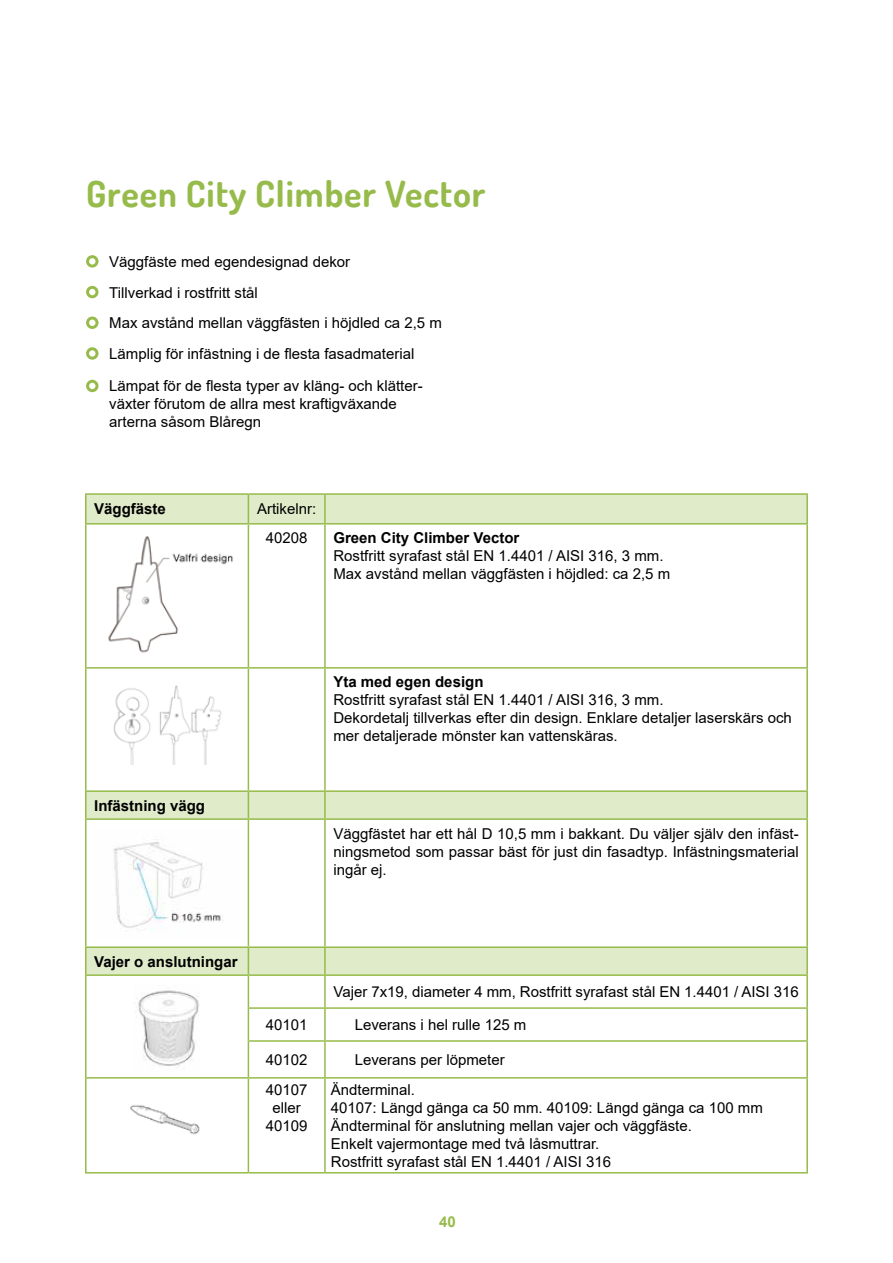
<style>
.page{position:relative;width:893px;height:1263px;background:#fff}
.page>*{position:absolute;margin:0;border:0;box-sizing:border-box;transform-origin:0 0}
.t1{font:700 36px "Dosis";letter-spacing:.025em;color:#96bb4a}
.t2{font:15px/18px "Arial";color:#000}
.t3{font:700 15px "Arial";color:#000}
.t4{font:700 15px "Arial";color:#96bb4a}
</style>
<div class="page">
<svg style="left:87px;top:495px;width:719px;height:479px"></svg>
<hr style="left:85px;top:493px;width:163px;height:2px;background:#96bb4a">
<hr style="left:85px;top:495px;width:2px;height:28px;background:#96bb4a">
<hr style="left:248px;top:493px;width:77px;height:2px;background:#96bb4a">
<svg style="left:248px;top:495px;width:1px;height:28px"></svg>
<hr style="left:325px;top:493px;width:483px;height:2px;background:#96bb4a">
<hr style="left:324px;top:495px;width:2px;height:28px;background:#96bb4a">
<hr style="left:806px;top:495px;width:2px;height:28px;background:#96bb4a">
<hr style="left:85px;top:523px;width:163px;height:1px;background:#96bb4a">
<hr style="left:85px;top:524px;width:2px;height:143px;background:#96bb4a">
<hr style="left:248px;top:523px;width:77px;height:1px;background:#96bb4a">
<hr style="left:248px;top:524px;width:1px;height:143px;background:#96bb4a">
<hr style="left:325px;top:523px;width:483px;height:1px;background:#96bb4a">
<hr style="left:324px;top:524px;width:2px;height:143px;background:#96bb4a">
<hr style="left:806px;top:524px;width:2px;height:143px;background:#96bb4a">
<hr style="left:85px;top:667px;width:163px;height:2px;background:#96bb4a">
<hr style="left:85px;top:669px;width:2px;height:121px;background:#96bb4a">
<hr style="left:248px;top:667px;width:77px;height:2px;background:#96bb4a">
<hr style="left:248px;top:669px;width:1px;height:121px;background:#96bb4a">
<hr style="left:325px;top:667px;width:483px;height:2px;background:#96bb4a">
<hr style="left:324px;top:669px;width:2px;height:121px;background:#96bb4a">
<hr style="left:806px;top:669px;width:2px;height:121px;background:#96bb4a">
<hr style="left:85px;top:790px;width:163px;height:2px;background:#96bb4a">
<hr style="left:85px;top:792px;width:2px;height:26px;background:#96bb4a">
<hr style="left:248px;top:790px;width:77px;height:2px;background:#96bb4a">
<svg style="left:248px;top:792px;width:1px;height:26px"></svg>
<hr style="left:325px;top:790px;width:483px;height:2px;background:#96bb4a">
<hr style="left:324px;top:792px;width:2px;height:26px;background:#96bb4a">
<hr style="left:806px;top:792px;width:2px;height:26px;background:#96bb4a">
<hr style="left:85px;top:818px;width:163px;height:2px;background:#96bb4a">
<hr style="left:85px;top:820px;width:2px;height:126px;background:#96bb4a">
<hr style="left:248px;top:818px;width:77px;height:2px;background:#96bb4a">
<hr style="left:248px;top:820px;width:1px;height:126px;background:#96bb4a">
<hr style="left:325px;top:818px;width:483px;height:2px;background:#96bb4a">
<hr style="left:324px;top:820px;width:2px;height:126px;background:#96bb4a">
<hr style="left:806px;top:820px;width:2px;height:126px;background:#96bb4a">
<hr style="left:85px;top:946px;width:163px;height:2px;background:#96bb4a">
<hr style="left:85px;top:948px;width:2px;height:26px;background:#96bb4a">
<hr style="left:248px;top:946px;width:77px;height:2px;background:#96bb4a">
<svg style="left:248px;top:948px;width:1px;height:26px"></svg>
<hr style="left:325px;top:946px;width:483px;height:2px;background:#96bb4a">
<hr style="left:324px;top:948px;width:2px;height:26px;background:#96bb4a">
<hr style="left:806px;top:948px;width:2px;height:26px;background:#96bb4a">
<hr style="left:85px;top:974px;width:163px;height:2px;background:#96bb4a">
<hr style="left:85px;top:976px;width:2px;height:32px;background:#96bb4a">
<hr style="left:248px;top:974px;width:77px;height:2px;background:#96bb4a">
<hr style="left:248px;top:976px;width:1px;height:31px;background:#96bb4a">
<hr style="left:325px;top:974px;width:483px;height:2px;background:#96bb4a">
<hr style="left:324px;top:976px;width:2px;height:31px;background:#96bb4a">
<hr style="left:806px;top:976px;width:2px;height:31px;background:#96bb4a">
<hr style="left:85px;top:1008px;width:2px;height:33px;background:#96bb4a">
<hr style="left:248px;top:1007px;width:77px;height:2px;background:#96bb4a">
<hr style="left:248px;top:1009px;width:1px;height:31px;background:#96bb4a">
<hr style="left:325px;top:1007px;width:483px;height:2px;background:#96bb4a">
<hr style="left:324px;top:1009px;width:2px;height:31px;background:#96bb4a">
<hr style="left:806px;top:1009px;width:2px;height:31px;background:#96bb4a">
<hr style="left:85px;top:1041px;width:2px;height:36px;background:#96bb4a">
<hr style="left:248px;top:1040px;width:77px;height:2px;background:#96bb4a">
<hr style="left:248px;top:1042px;width:1px;height:35px;background:#96bb4a">
<hr style="left:325px;top:1040px;width:483px;height:2px;background:#96bb4a">
<hr style="left:324px;top:1042px;width:2px;height:35px;background:#96bb4a">
<hr style="left:806px;top:1042px;width:2px;height:35px;background:#96bb4a">
<hr style="left:85px;top:1077px;width:163px;height:1px;background:#96bb4a">
<hr style="left:85px;top:1078px;width:2px;height:94px;background:#96bb4a">
<hr style="left:248px;top:1077px;width:77px;height:1px;background:#96bb4a">
<hr style="left:248px;top:1078px;width:1px;height:94px;background:#96bb4a">
<hr style="left:325px;top:1077px;width:483px;height:1px;background:#96bb4a">
<hr style="left:324px;top:1078px;width:2px;height:94px;background:#96bb4a">
<hr style="left:806px;top:1078px;width:2px;height:94px;background:#96bb4a">
<hr style="left:85px;top:1172px;width:163px;height:1px;background:#96bb4a">
<hr style="left:248px;top:1172px;width:77px;height:1px;background:#96bb4a">
<hr style="left:325px;top:1172px;width:483px;height:1px;background:#96bb4a">
<img style="left:90px;top:532px;width:151px;height:127px">
<img style="left:101px;top:676px;width:132px;height:89px">
<img style="left:96px;top:828px;width:142px;height:111px">
<img style="left:136px;top:990px;width:63px;height:76px">
<img style="left:130px;top:1105px;width:70px;height:30px">
<svg style="left:86px;top:286px;width:12px;height:12px"></svg>
<svg style="left:86px;top:317px;width:12px;height:12px"></svg>
<svg style="left:86px;top:347px;width:12px;height:13px"></svg>
<svg style="left:86px;top:380px;width:12px;height:12px"></svg>
<svg style="left:86px;top:255px;width:12px;height:13px"></svg>
<h1 class="t1" style="left:86px;top:171px;width:401px">Green City Climber Vector</h1>
<p class="t2" style="left:109px;top:252px;width:242px">Väggfäste med egendesignad dekor</p>
<p class="t2" style="left:109px;top:277px;width:334px;line-height:30.8px">Tillverkad i rostfritt stål<br>Max avstånd mellan väggfästen i höjdled ca 2,5 m<br>Lämplig för infästning i de flesta fasadmaterial</p>
<p class="t2" style="left:109px;top:377px;width:315px">Lämpat för de flesta typer av kläng- och klätter&shy;växter förutom de allra mest kraftigväxande arterna såsom Blåregn</p>
<p class="t3" style="left:94px;top:498px;width:73px">Väggfäste</p>
<p class="t2" style="left:257px;top:495px;width:61px;line-height:28.8px;text-align:center">Artikelnr:<br>40208</p>
<p class="t3" style="left:333px;top:527px;width:187px">Green City Climber Vector</p>
<p class="t2" style="left:333px;top:547px;width:338px">Rostfritt syrafast stål EN 1.4401 / AISI 316, 3 mm.<br>Max avstånd mellan väggfästen i höjdled: ca 2,5 m</p>
<p class="t3" style="left:94px;top:795px;width:112px">Infästning vägg</p>
<p class="t3" style="left:94px;top:951px;width:145px">Vajer o anslutningar</p>
<p class="t3" style="left:333px;top:671px;width:152px">Yta med egen design</p>
<p class="t2" style="left:333px;top:691px;width:460px">Rostfritt syrafast stål EN 1.4401 / AISI 316, 3 mm.<br>Dekordetalj tillverkas efter din design. Enklare detaljer laserskärs och mer detaljerade mönster kan vattenskäras.</p>
<p class="t2" style="left:333px;top:824px;width:467px;text-align:justify">Väggfästet har ett hål D 10,5 mm i bakkant. Du väljer själv den infäst&shy;ningsmetod som passar bäst för just din fasadtyp. Infästningsmaterial ingår ej.</p>
<p class="t2" style="left:333px;top:983px;width:467px">Vajer 7x19, diameter 4 mm, Rostfritt syrafast stål EN 1.4401 / AISI 316</p>
<p class="t2" style="left:266px;top:1015px;width:43px">40101</p>
<p class="t2" style="left:355px;top:1015px;width:173px">Leverans i hel rulle 125 m</p>
<p class="t2" style="left:266px;top:1050px;width:43px">40102</p>
<p class="t2" style="left:355px;top:1050px;width:152px">Leverans per löpmeter</p>
<p class="t2" style="left:266px;top:1080px;width:43px;text-align:center">40107 eller<br>40109</p>
<p class="t2" style="left:331px;top:1080px;width:433px">Ändterminal.<br>40107: Längd gänga ca 50 mm. 40109: Längd gänga ca 100 mm Ändterminal för anslutning mellan vajer och väggfäste.<br>Enkelt vajermontage med två låsmuttrar.<br>Rostfritt syrafast stål EN 1.4401 / AISI 316</p>
<p class="t4" style="left:439px;top:1211px;width:18px">40</p>
</div>
